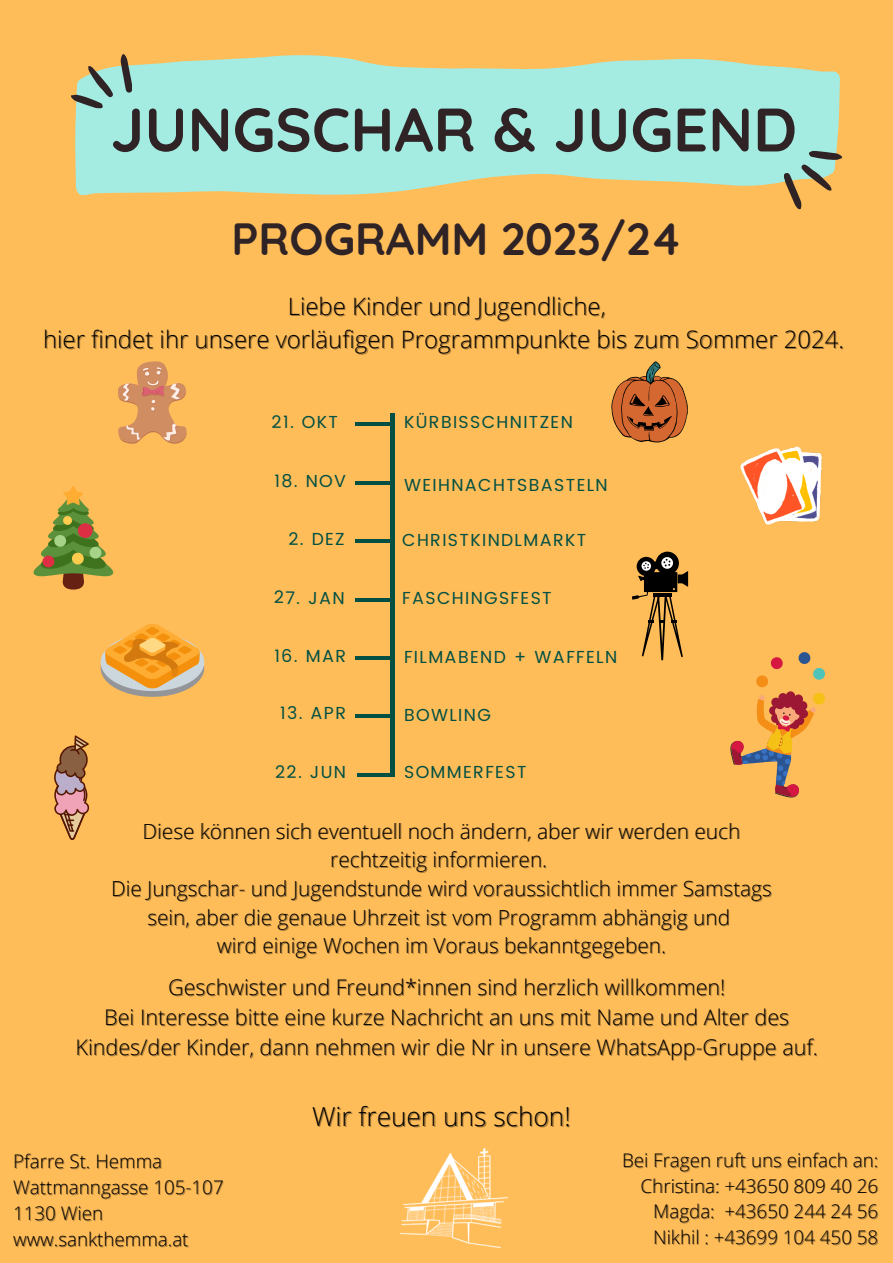
<style>
.page{position:relative;width:893px;height:1263px;background:#ffbd59}
.page>*{position:absolute;margin:0;border:0;box-sizing:border-box;transform-origin:0 0}
.t1{font:700 61.28px "Quicksand";color:#2f2325}
.t2{font:700 45px "Quicksand";color:#2f2325}
.t3{font:300 26.25px "Open Sans";color:#000}
.t4{font:300 23.92px "Open Sans";color:#000}
.t5{font:300 21.52px/29.8px "Open Sans";color:#000;text-align:center}
.t6{font:300 20.77px/28.7px "Open Sans";color:#000;text-align:center}
.t7{font:300 18.75px "Open Sans";color:#000}
.t8{font:17.4px "Poppins";letter-spacing:.08em;color:#025043}
</style>
<div class="page">
<svg style="left:611px;top:361px;width:77px;height:81px"></svg>
<svg style="left:730px;top:652px;width:95px;height:146px"></svg>
<hr style="left:355px;top:481px;width:36px;height:3px;background:#025043">
<hr style="left:355px;top:539px;width:36px;height:4px;background:#025043">
<hr style="left:355px;top:656px;width:36px;height:4px;background:#025043">
<hr style="left:355px;top:715px;width:36px;height:3px;background:#025043">
<div style="left:390px;top:413px;width:5px;height:364px;background:#025043"></div>
<hr style="left:355px;top:598px;width:36px;height:3px;background:#025043">
<hr style="left:355px;top:422px;width:36px;height:4px;background:#025043">
<hr style="left:357px;top:773px;width:36px;height:4px;background:#025043">
<svg style="left:33px;top:486px;width:81px;height:103px"></svg>
<svg style="left:118px;top:361px;width:69px;height:83px"></svg>
<svg style="left:101px;top:624px;width:103px;height:73px"></svg>
<img style="left:740px;top:446px;width:81px;height:79px">
<img style="left:400px;top:1148px;width:108px;height:100px">
<svg style="left:75px;top:55px;width:765px;height:140px;background:#aee5d0"></svg>
<svg style="left:71px;top:54px;width:62px;height:55px"></svg>
<svg style="left:780px;top:146px;width:63px;height:64px"></svg>
<svg style="left:54px;top:735px;width:35px;height:105px"></svg>
<svg style="left:632px;top:552px;width:56px;height:108px"></svg>
<p class="t1" style="left:110px;top:90px;width:688px">JUNGSCHAR &amp; JUGEND</p>
<p class="t2" style="left:231px;top:210px;width:452px">PROGRAMM 2023/24</p>
<p class="t4" style="left:288px;top:289px;width:319px">Liebe Kinder und Jugendliche,</p>
<p class="t4" style="left:43px;top:322px;width:802px">hier findet ihr unsere vorläufigen Programmpunkte bis zum Sommer 2024.</p>
<p class="t8" style="left:272px;top:412px;width:68px">21. OKT</p>
<p class="t8" style="left:404px;top:412px;width:170px">KÜRBISSCHNITZEN</p>
<p class="t8" style="left:275px;top:471px;width:73px">18. NOV</p>
<p class="t8" style="left:404px;top:474px;width:205px">WEIHNACHTSBASTELN</p>
<p class="t8" style="left:288px;top:529px;width:58px">2. DEZ</p>
<p class="t8" style="left:402px;top:529px;width:186px">CHRISTKINDLMARKT</p>
<p class="t8" style="left:274px;top:587px;width:72px;rotate:1deg">27. JAN</p>
<p class="t8" style="left:402px;top:588px;width:151px">FASCHINGSFEST</p>
<p class="t8" style="left:274px;top:646px;width:73px">16. MAR</p>
<p class="t8" style="left:404px;top:646px;width:215px">FILMABEND + WAFFELN</p>
<p class="t8" style="left:280px;top:702px;width:67px">13. APR</p>
<p class="t8" style="left:404px;top:705px;width:88px">BOWLING</p>
<p class="t8" style="left:275px;top:761px;width:72px">22. JUN</p>
<p class="t8" style="left:404px;top:761px;width:124px">SOMMERFEST</p>
<p class="t6" style="left:143px;top:816px;width:599px">Diese können sich eventuell noch ändern, aber wir werden euch rechtzeitig informieren.</p>
<p class="t6" style="left:111px;top:873px;width:662px">Die Jungschar- und Jugendstunde wird voraussichtlich immer Samstags sein, aber die genaue Uhrzeit ist vom Programm abhängig und</p>
<p class="t6" style="left:217px;top:931px;width:451px">wird einige Wochen im Voraus bekanntgegeben.</p>
<p class="t5" style="left:168px;top:972px;width:559px">Geschwister und Freund*innen sind herzlich willkommen!</p>
<p class="t5" style="left:76px;top:1002px;width:744px">Bei Interesse bitte eine kurze Nachricht an uns mit Name und Alter des<br>Kindes/der Kinder, dann nehmen wir die Nr in unsere WhatsApp-Gruppe auf.</p>
<p class="t7" style="left:13px;top:1148px;width:150px">Pfarre St. Hemma</p>
<p class="t7" style="left:13px;top:1174px;width:212px">Wattmanngasse 105-107</p>
<p class="t7" style="left:13px;top:1200px;width:92px">1130 Wien</p>
<p class="t7" style="left:13px;top:1225px;width:177px">www.sankthemma.at</p>
<p class="t3" style="left:312px;top:1098px;width:260px">Wir freuen uns schon!</p>
<p class="t7" style="left:622px;top:1147px;width:258px">Bei Fragen ruft uns einfach an:</p>
<p class="t7" style="left:640px;top:1172px;width:239px">Christina: +43650 809 40 26</p>
<p class="t7" style="left:653px;top:1198px;width:227px">Magda: +43650 244 24 56</p>
<p class="t7" style="left:653px;top:1224px;width:227px">Nikhil : +43699 104 450 58</p>
</div>
